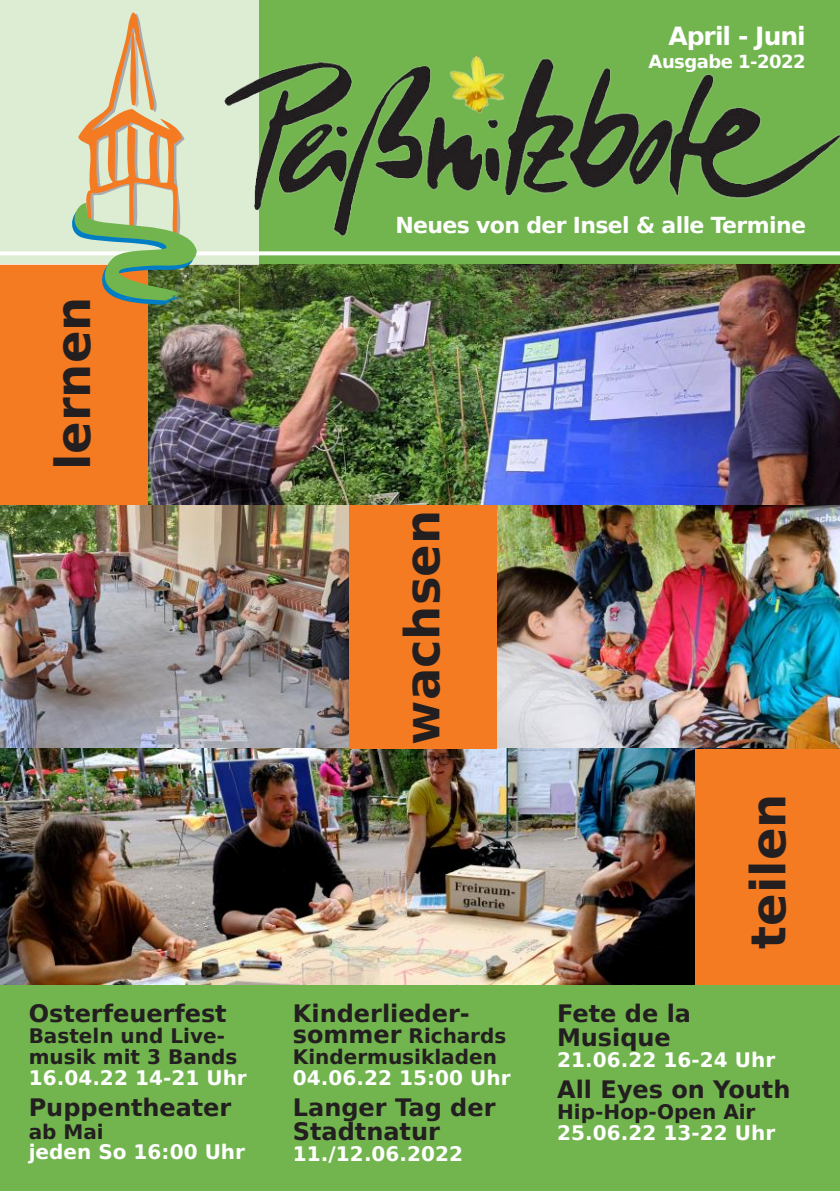
<style>
.page{position:relative;width:840px;height:1191px;background:#fff}
.page>*{position:absolute;margin:0;border:0;box-sizing:border-box;transform-origin:0 0}
.t1{font:700 48px "DejaVu Sans";color:#231f20}
.t2{font:700 25px "DejaVu Sans";letter-spacing:-.04em;color:#fff}
.t3{font:700 24px/24px "DejaVu Sans";letter-spacing:-.005em;color:#231f20}
.t4{font:700 22px "DejaVu Sans";letter-spacing:-.025em;color:#fff}
.t5{font:700 20px "DejaVu Sans";letter-spacing:.005em;color:#fff}
.t6{font:700 20px/21px "DejaVu Sans";color:#231f20}
.t7{font:700 18px "DejaVu Sans";letter-spacing:-.025em;color:#fff}
.s1{font-size:24px}
</style>
<div class="page">
<img style="left:496px;top:505px;width:343px;height:243px">
<img style="left:0;top:505px;width:349px;height:243px">
<img style="left:0;top:748px;width:694px;height:237px">
<img style="left:147px;top:264px;width:692px;height:241px">
<div style="left:0;top:261px;width:147px;height:244px;background:#f47b21"></div>
<div style="left:349px;top:505px;width:147px;height:243px;background:#f47b21"></div>
<div style="left:694px;top:748px;width:145px;height:244px;background:#f47b21"></div>
<div style="left:0;top:0;width:839px;height:264px;background:#72b54e"></div>
<div style="left:0;top:0;width:258px;height:264px;background:#dcedd3"></div>
<svg style="left:0;top:251px;width:202px;height:4px"></svg>
<div style="left:0;top:985px;width:839px;height:206px;background:#72b54e"></div>
<img style="left:202px;top:16px;width:637px;height:247px">
<svg style="left:66px;top:13px;width:130px;height:292px"></svg>
<img style="left:446px;top:55px;width:62px;height:62px">
<p class="t2" style="left:668px;top:21px;width:139px">April - Juni</p>
<p class="t7" style="left:648px;top:51px;width:159px">Ausgabe 1-2022</p>
<h1 class="t1" style="left:46px;top:470px;width:175px;rotate:-90deg">lernen</h1>
<p class="t3" style="left:29px;top:1001px;width:199px">Osterfeuerfest</p>
<p class="t6" style="left:29px;top:1025px;width:210px">Basteln und Live&shy;musik mit 3 Bands</p>
<p class="t5" style="left:29px;top:1066px;width:219px">16.04.22 14-21 Uhr</p>
<p class="t3" style="left:29px;top:1095px;width:204px">Puppentheater</p>
<p class="t6" style="left:29px;top:1121px;width:77px">ab Mai</p>
<p class="t5" style="left:29px;top:1140px;width:218px">jeden So 16:00 Uhr</p>
<p class="t4" style="left:395px;top:213px;width:412px">Neues von der Insel &amp; alle Termine</p>
<h1 class="t1" style="left:394px;top:744px;width:236px;rotate:-90deg">wachsen</h1>
<p class="t3" style="left:293px;top:1001px;width:178px">Kinderlieder‐</p>
<p class="t6" style="left:293px;top:1025px;width:215px"><span class="s1">sommer</span> Richards<br>Kindermusikladen</p>
<p class="t5" style="left:293px;top:1066px;width:219px">04.06.22 15:00 Uhr</p>
<p class="t3" style="left:293px;top:1095px;width:204px">Langer Tag der<br>Stadtnatur</p>
<p class="t5" style="left:293px;top:1142px;width:172px">11./12.06.2022</p>
<h1 class="t1" style="left:740px;top:948px;width:157px;rotate:-90deg">teilen</h1>
<p class="t3" style="left:557px;top:1001px;width:135px">Fete de la<br>Musique</p>
<p class="t5" style="left:557px;top:1048px;width:219px">21.06.22 16-24 Uhr</p>
<p class="t3" style="left:557px;top:1077px;width:235px">All Eyes on Youth</p>
<p class="t6" style="left:557px;top:1101px;width:200px">Hip-Hop-Open Air</p>
<p class="t5" style="left:557px;top:1121px;width:219px">25.06.22 13-22 Uhr</p>
</div>
